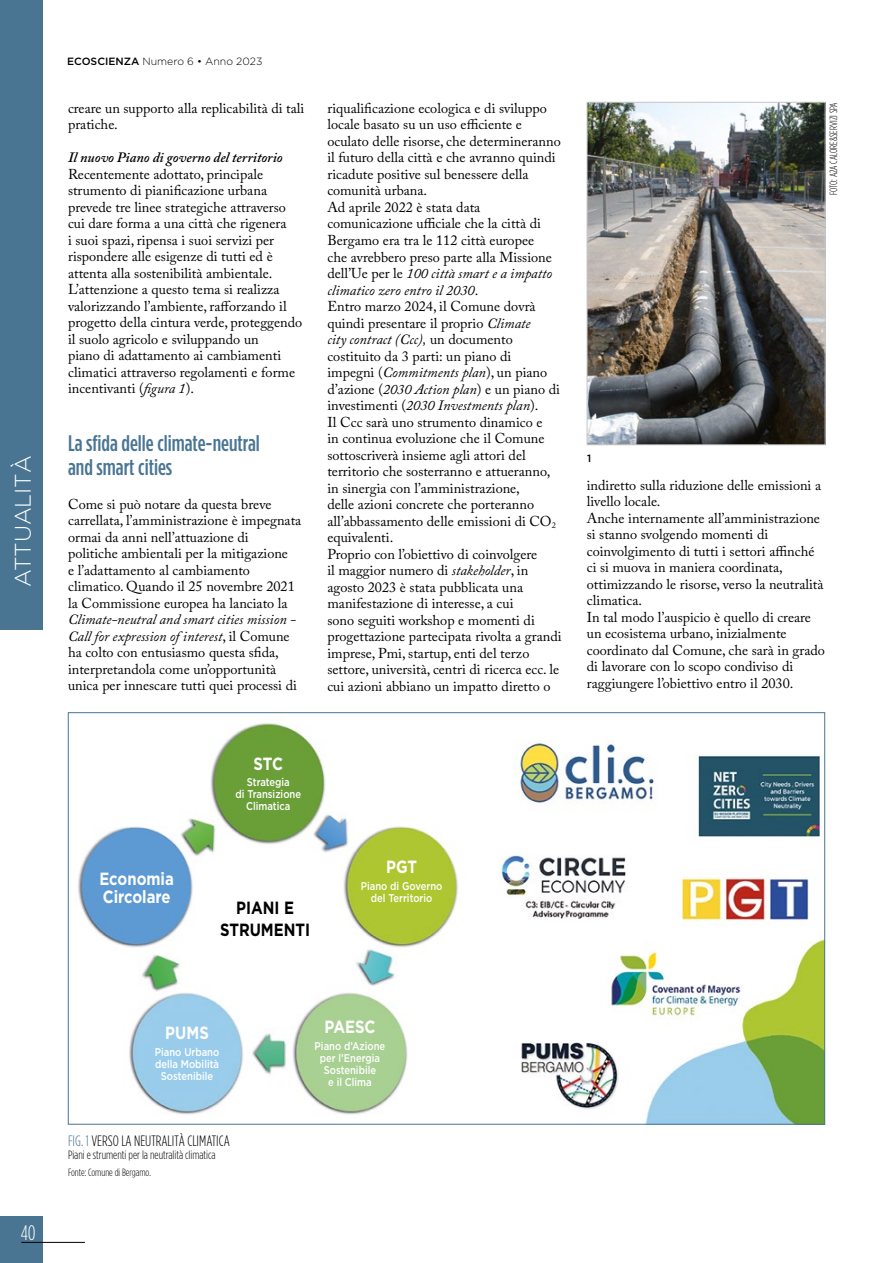
<style>
.page{position:relative;width:893px;height:1263px;background:#fff}
.page>*{position:absolute;margin:0;border:0;box-sizing:border-box;transform-origin:0 0}
.t1{font:500 condensed 22.5px/24px "Gotham HTF";color:#497593}
.t2{font:300 22.5px "Gotham HTF";color:#fff}
.t3{font:300 condensed 21px "Gotham HTF";color:#fff}
.t4{font:700 17.7px/17.7px "Gotham HTF";color:#fff;scale:.84 1}
.t5{font:700 17.7px/22.2px "Gotham HTF";color:#000;text-align:center;scale:.84 1}
.t6{font:300 condensed 15px "Gotham HTF";color:#000}
.t7{font:14.25px/16.5px "Adobe Caslon Pro";color:#000}
.t8{font:italic 600 14.25px "Adobe Caslon Pro";color:#000}
.t9{font:300 condensed 12px "Gotham HTF";color:#000}
.t10{font:500 11.25px/12px "Gotham HTF";color:#fff;text-align:center;scale:.84 1}
.t11{font:300 condensed 10.5px "Gotham HTF";color:#000}
.t12{font:300 10.5px "Gotham HTF";color:#000}
.t13{font:500 10.5px "Gotham HTF";color:#000}
.s1{font-weight:500}
.s2{font-style:italic}
.s3{color:#497593}
</style>
<div class="page">
<div style="left:0;top:1216px;width:43px;height:47px;background:#497593"></div>
<hr style="left:21px;top:1242px;width:64px;height:1px;background:#000">
<div style="left:0;top:0;width:43px;height:629px;background:#497593"></div>
<img style="left:589px;top:104px;width:234px;height:339px">
<div style="left:587px;top:102px;width:238px;height:343px;border:1px solid #c6c6c6"></div>
<img style="left:78px;top:723px;width:745px;height:399px">
<p class="t12" style="left:67px;top:56px;width:197px"><span class="s1">ECOSCIENZA</span> Numero 6 • Anno 2023</p>
<p class="t7" style="left:68px;top:99px;width:238px">creare un supporto alla replicabilità di tali pratiche.</p>
<p class="t8" style="left:68px;top:149px;width:216px">Il nuovo Piano di governo del territorio</p>
<p class="t7" style="left:68px;top:165px;width:236px">Recentemente adottato, principale strumento di pianificazione urbana prevede tre linee strategiche attraverso cui dare forma a una città che rigenera<br>i suoi spazi, ripensa i suoi servizi per rispondere alle esigenze di tutti ed è attenta alla sostenibilità ambientale.<br>L’attenzione a questo tema si realizza valorizzando l’ambiente, rafforzando il progetto della cintura verde, proteggendo il suolo agricolo e sviluppando un<br>piano di adattamento ai cambiamenti climatici attraverso regolamenti e forme incentivanti (<span class="s2">figura 1</span>).</p>
<h1 class="t1" style="left:68px;top:431px;width:193px">La sfida delle climate-neutral and smart cities</h1>
<p class="t7" style="left:68px;top:495px;width:235px">Come si può notare da questa breve carrellata, l’amministrazione è impegnata ormai da anni nell’attuazione di politiche ambientali per la mitigazione<br>e l’adattamento al cambiamento climatico. Quando il 25 novembre 2021 la Commissione europea ha lanciato la</p>
<p class="t7" style="left:68px;top:611px;width:230px"><span class="s2">Climate-neutral and smart cities mission - Call for expression of interest</span>, il Comune ha colto con entusiasmo questa sfida, interpretandola come un’opportunità unica per innescare tutti quei processi di</p>
<p class="t11" style="left:828px;top:195px;width:94px;rotate:-90deg">FOTO: A2A CALORE&amp;SERVIZI SPA</p>
<p class="t7" style="left:327px;top:100px;width:236px">riqualificazione ecologica e di sviluppo locale basato su un uso efficiente e oculato delle risorse, che determineranno il futuro della città e che avranno quindi ricadute positive sul benessere della comunità urbana.<br>Ad aprile 2022 è stata data comunicazione ufficiale che la città di Bergamo era tra le 112 città europee<br>che avrebbero preso parte alla Missione dell’Ue per le <span class="s2">100 città smart e a impatto climatico zero entro il 2030</span>.<br>Entro marzo 2024, il Comune dovrà quindi presentare il proprio <span class="s2">Climate<br>city contract (Ccc),</span> un documento costituito da 3 parti: un piano di impegni (<span class="s2">Commitments plan</span>), un piano d’azione (<span class="s2">2030 Action plan</span>) e un piano di investimenti (<span class="s2">2030 Investments plan</span>).<br>Il Ccc sarà uno strumento dinamico e<br>in continua evoluzione che il Comune sottoscriverà insieme agli attori del territorio che sosterranno e attueranno, in sinergia con l’amministrazione,<br>delle azioni concrete che porteranno all’abbassamento delle emissioni di CO<sub>2 </sub>equivalenti.<br>Proprio con l’obiettivo di coinvolgere<br>il maggior numero di <span class="s2">stakeholder</span>, in agosto 2023 è stata pubblicata una manifestazione di interesse, a cui<br>sono seguiti workshop e momenti di progettazione partecipata rivolta a grandi imprese, Pmi, startup, enti del terzo settore, università, centri di ricerca ecc. le cui azioni abbiano un impatto diretto o</p>
<h1 class="t2" style="left:11px;top:587px;width:133px;rotate:-90deg">ATTUALITÀ</h1>
<p class="t13" style="left:587px;top:453px;width:6px">1</p>
<p class="t7" style="left:587px;top:477px;width:240px">indiretto sulla riduzione delle emissioni a livello locale.<br>Anche internamente all’amministrazione si stanno svolgendo momenti di coinvolgimento di tutti i settori affinché ci si muova in maniera coordinata, ottimizzando le risorse, verso la neutralità climatica.<br>In tal modo l’auspicio è quello di creare un ecosistema urbano, inizialmente coordinato dal Comune, che sarà in grado di lavorare con lo scopo condiviso di raggiungere l’obiettivo entro il 2030.</p>
<p class="t4" style="left:99px;top:869px;width:90px">Economia<br>Circolare</p>
<p class="t4" style="left:254px;top:754px;width:37px">STC</p>
<p class="t10" style="left:236px;top:776px;width:80px">Strategia<br>di Transizione<br>Climatica</p>
<p class="t5" style="left:220px;top:896px;width:109px">PIANI E<br>STRUMENTI</p>
<p class="t4" style="left:386px;top:858px;width:38px">PGT</p>
<p class="t10" style="left:361px;top:880px;width:99px">Piano di Governo del Territorio</p>
<h2 class="t3" style="left:21px;top:1221px;width:17px">40</h2>
<p class="t4" style="left:165px;top:1023px;width:53px">PUMS</p>
<p class="t10" style="left:155px;top:1045px;width:78px">Piano Urbano della Mobilità<br>Sostenibile</p>
<p class="t6" style="left:68px;top:1132px;width:163px"><span class="s3">FIG. 1</span> VERSO LA NEUTRALITÀ CLIMATICA</p>
<p class="t9" style="left:68px;top:1149px;width:149px">Piani e strumenti per la neutralità climatica</p>
<p class="t11" style="left:68px;top:1167px;width:84px">Fonte: Comune di Bergamo.</p>
<p class="t4" style="left:324px;top:1017px;width:62px">PAESC</p>
<p class="t10" style="left:315px;top:1039px;width:86px">Piano d’Azione per l’Energia<br>Sostenibile<br>e il Clima</p>
</div>
